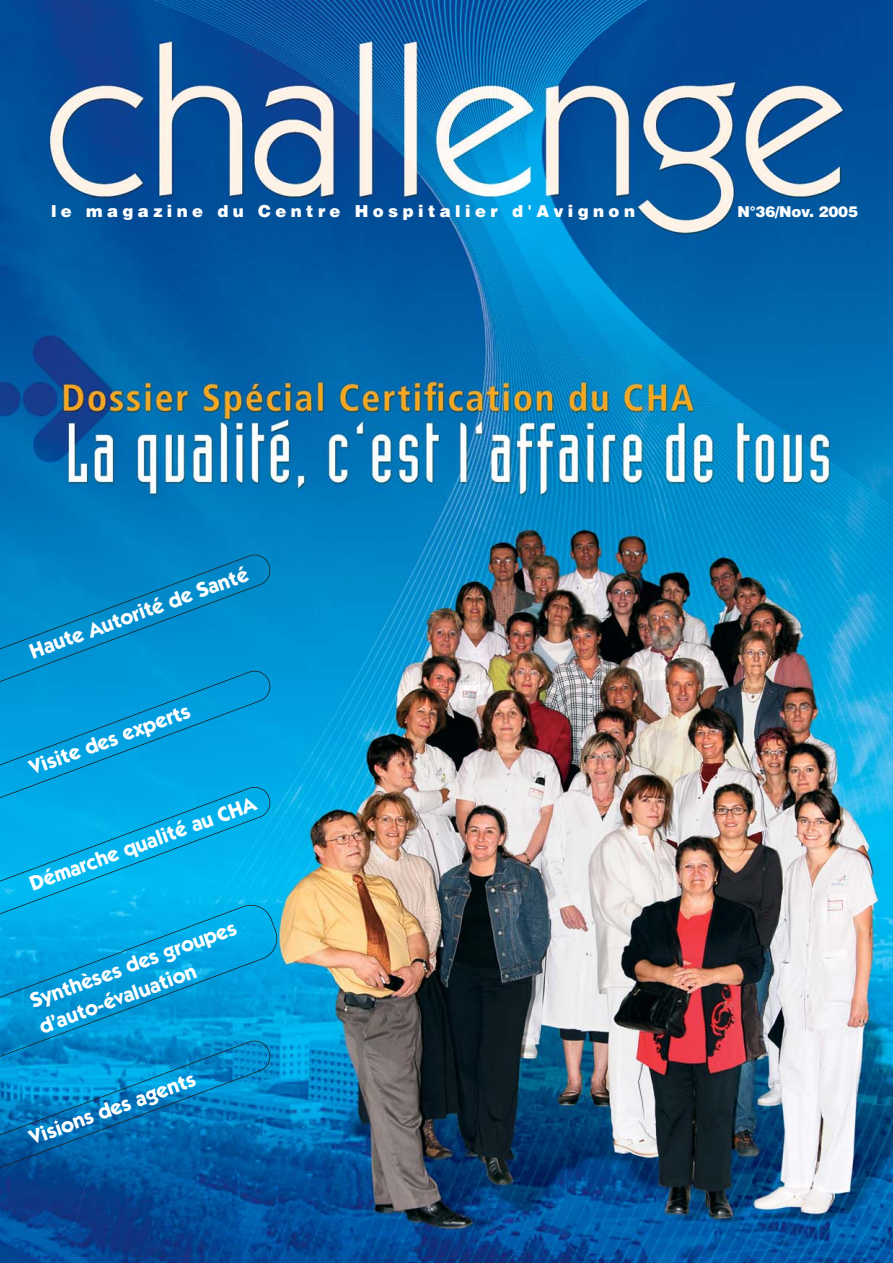
<style>
.page{position:relative;width:893px;height:1263px;background:#fff}
.page>*{position:absolute;margin:0;border:0;box-sizing:border-box;transform-origin:0 0}
.t1{font:700 21px/27px "Itc Kabel";color:#fff}
.t2{font:900 16.5px "Helvetica";letter-spacing:.265em;color:#fff}
.t3{font:900 15px "Helvetica";letter-spacing:-.015em;color:#fff}
</style>
<div class="page">
<img style="left:0;top:0;width:893px;height:1263px">
<svg style="left:0;top:902px;width:280px;height:168px"></svg>
<svg style="left:0;top:1039px;width:272px;height:146px"></svg>
<svg style="left:0;top:553px;width:272px;height:379px"></svg>
<p class="t2" style="left:51px;top:205px;width:585px">le magazine du Centre Hospitalier d'Avignon</p>
<p class="t3" style="left:737px;top:206px;width:122px">N°36/Nov. 2005</p>
<p class="t1" style="left:26px;top:641px;width:233px;rotate:-20deg">Haute Autorité de Santé</p>
<p class="t1" style="left:26px;top:757px;width:171px;rotate:-20deg">Visite des experts</p>
<p class="t1" style="left:26px;top:873px;width:241px;rotate:-20deg">Démarche qualité au CHA</p>
<p class="t1" style="left:27px;top:990px;width:220px;rotate:-20deg">Synthèses des groupes d’auto-évaluation</p>
<p class="t1" style="left:26px;top:1127px;width:176px;rotate:-20deg">Visions des agents</p>
</div>
